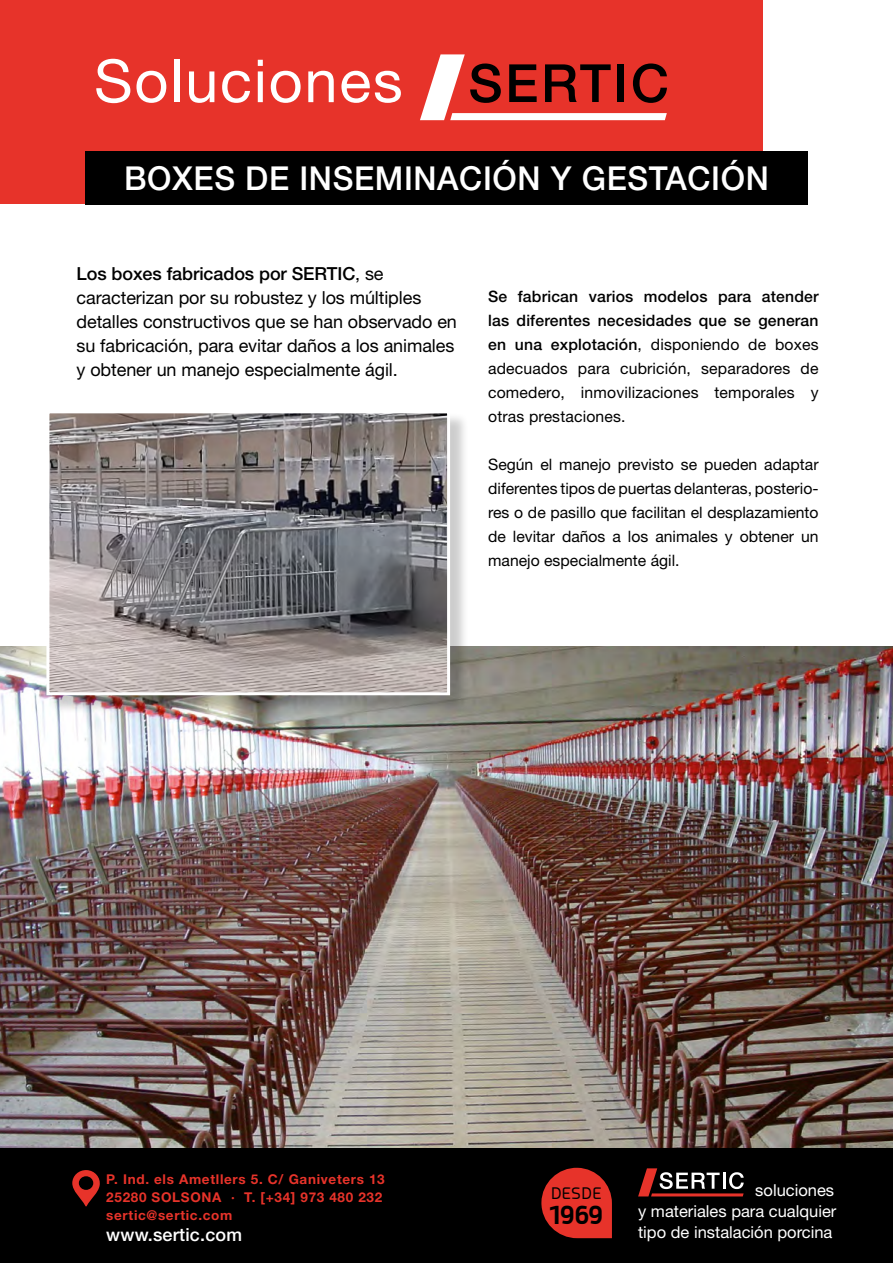
<style>
.page{position:relative;width:893px;height:1263px;background:#fff}
.page>*{position:absolute;margin:0;border:0;box-sizing:border-box;transform-origin:0 0}
.t1{font:59.4px "Helvetica Neue LT Std";letter-spacing:.03em;color:#fff}
.t2{font:500 33px "Helvetica Neue LT Std";letter-spacing:.02em;color:#fff}
.t3{font:700 24.6px "Acephimere";color:#000}
.t4{font:18px/24px "Helvetica Neue LT Std";letter-spacing:-.005em;color:#000}
.t5{font:500 18px "Helvetica Neue LT Std";letter-spacing:.01em;color:#fff}
.t6{font:16.5px/21px "Helvetica Neue LT Std";color:#fff}
.t7{font:15.75px/24px "Helvetica Neue LT Std";color:#000;text-align:justify}
.t8{font:15.75px "Acephimere";letter-spacing:.05em;color:#000}
.t9{font:700 13.5px/18px "Helvetica Neue LT Std";letter-spacing:.05em;color:#e7332a}
.s1{font-weight:500}
</style>
<div class="page">
<img style="left:0;top:646px;width:893px;height:502px">
<div style="left:49px;top:413px;width:420px;height:301px;background:#000;opacity:.2"></div>
<img style="left:50px;top:414px;width:396px;height:277px">
<div style="left:46px;top:410px;width:404px;height:285px;border:3px solid #fff"></div>
<div style="left:0;top:0;width:763px;height:204px;background:#e7332a"></div>
<div style="left:0;top:1148px;width:893px;height:115px;background:#000"></div>
<svg style="left:72px;top:1170px;width:28px;height:36px"></svg>
<svg style="left:541px;top:1167px;width:71px;height:71px"></svg>
<svg style="left:420px;top:54px;width:247px;height:66px"></svg>
<svg style="left:638px;top:1168px;width:106px;height:28px"></svg>
<div style="left:85px;top:151px;width:723px;height:54px;background:#000"></div>
<h1 class="t1" style="left:94px;top:46px;width:310px">Soluciones</h1>
<h2 class="t2" style="left:124px;top:158px;width:646px">BOXES DE INSEMINACIÓN Y GESTACIÓN</h2>
<p class="t4" style="left:77px;top:261px;width:382px"><span class="s1">Los boxes fabricados por SERTIC</span>, se caracterizan por su robustez y los múltiples detalles constructivos que se han observado en su fabricación, para evitar daños a los animales y obtener un manejo especialmente ágil.</p>
<p class="t7" style="left:488px;top:284px;width:332px"><span class="s1">Se fabrican varios modelos para atender las diferentes necesidades que se generan en una explotación</span>, disponiendo de boxes adecuados para cubrición, separadores de comedero, inmovilizaciones temporales y otras prestaciones.</p>
<p class="t7" style="left:488px;top:452px;width:332px">Según el manejo previsto se pueden adaptar diferentes tipos de puertas delanteras, posterio&shy;res o de pasillo que facilitan el desplazamiento de levitar daños a los animales y obtener un manejo especialmente ágil.</p>
<p class="t9" style="left:106px;top:1170px;width:280px">P. Ind. els Ametllers 5. C/ Ganiveters 13<br>25280 SOLSONA · T. [+34] 973 480 232 sertic@sertic.com</p>
<p class="t5" style="left:106px;top:1223px;width:137px">www.sertic.com</p>
<p class="t8" style="left:551px;top:1183px;width:52px">DESDE</p>
<h3 class="t3" style="left:549px;top:1198px;width:55px">1969</h3>
<p class="t6" style="left:638px;top:1179px;width:200px;text-indent:117px">soluciones y materiales para cualquier tipo de instalación porcina</p>
</div>
